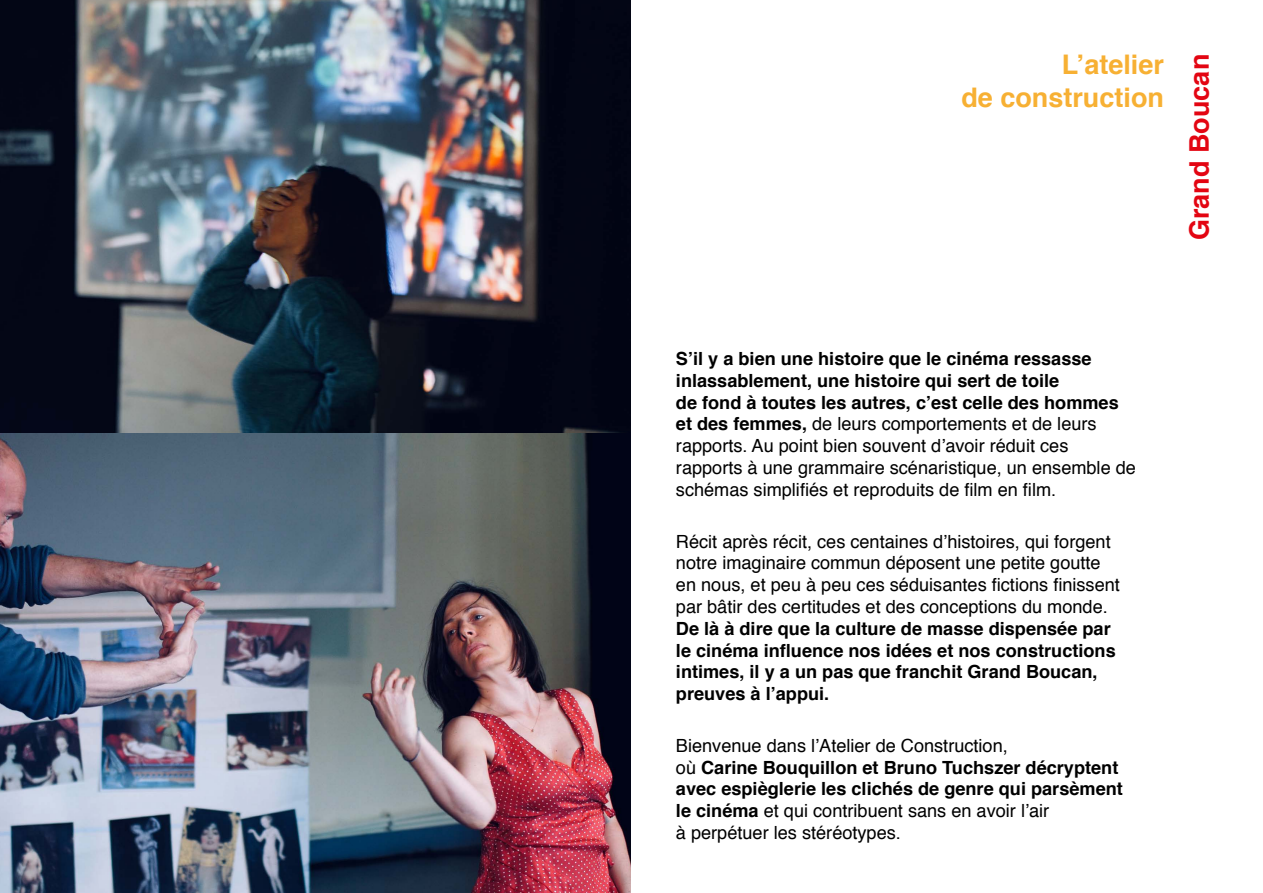
<style>
.page{position:relative;width:1263px;height:893px;background:#fff}
.page>*{position:absolute;margin:0;border:0;box-sizing:border-box;transform-origin:0 0}
.t1{font:700 27px/32.4px "Helvetica";color:#f7b033;text-align:right}
.t2{font:700 27px "Helvetica";color:#e30512}
.t3{font:18.15px/21.8px "Helvetica";color:#000}
.t4{font:700 18.15px/21.8px "Helvetica";color:#000}
.s1{font-weight:700}
</style>
<div class="page">
<img style="left:0;top:0;width:631px;height:893px">
<h1 class="t1" style="left:961px;top:49px;width:204px">L’atelier<br>de construction</h1>
<h1 class="t2" style="left:1178px;top:240px;width:188px;rotate:-90deg">Grand Boucan</h1>
<p class="t3" style="left:676px;top:348px;width:461px"><span class="s1">S’il y a bien une histoire que le cinéma ressasse inlassablement, une histoire qui sert de toile<br>de fond à toutes les autres, c’est celle des hommes et des femmes,</span> de leurs comportements et de leurs rapports. Au point bien souvent d’avoir réduit ces rapports à une grammaire scénaristique, un ensemble de schémas simplifiés et reproduits de film en film.</p>
<p class="t3" style="left:676px;top:531px;width:445px">Récit après récit, ces centaines d’histoires, qui forgent notre imaginaire commun déposent une petite goutte en nous, et peu à peu ces séduisantes fictions finissent par bâtir des certitudes et des conceptions du monde.</p>
<p class="t4" style="left:676px;top:618px;width:441px">De là à dire que la culture de masse dispensée par le cinéma influence nos idées et nos constructions intimes, il y a un pas que franchit Grand Boucan, preuves à l’appui.</p>
<p class="t3" style="left:676px;top:735px;width:448px">Bienvenue dans l’Atelier de Construction,<br>où <span class="s1">Carine Bouquillon et Bruno Tuchszer décryptent avec espièglerie les clichés de genre qui parsèment le cinéma</span> et qui contribuent sans en avoir l’air<br>à perpétuer les stéréotypes.</p>
</div>
